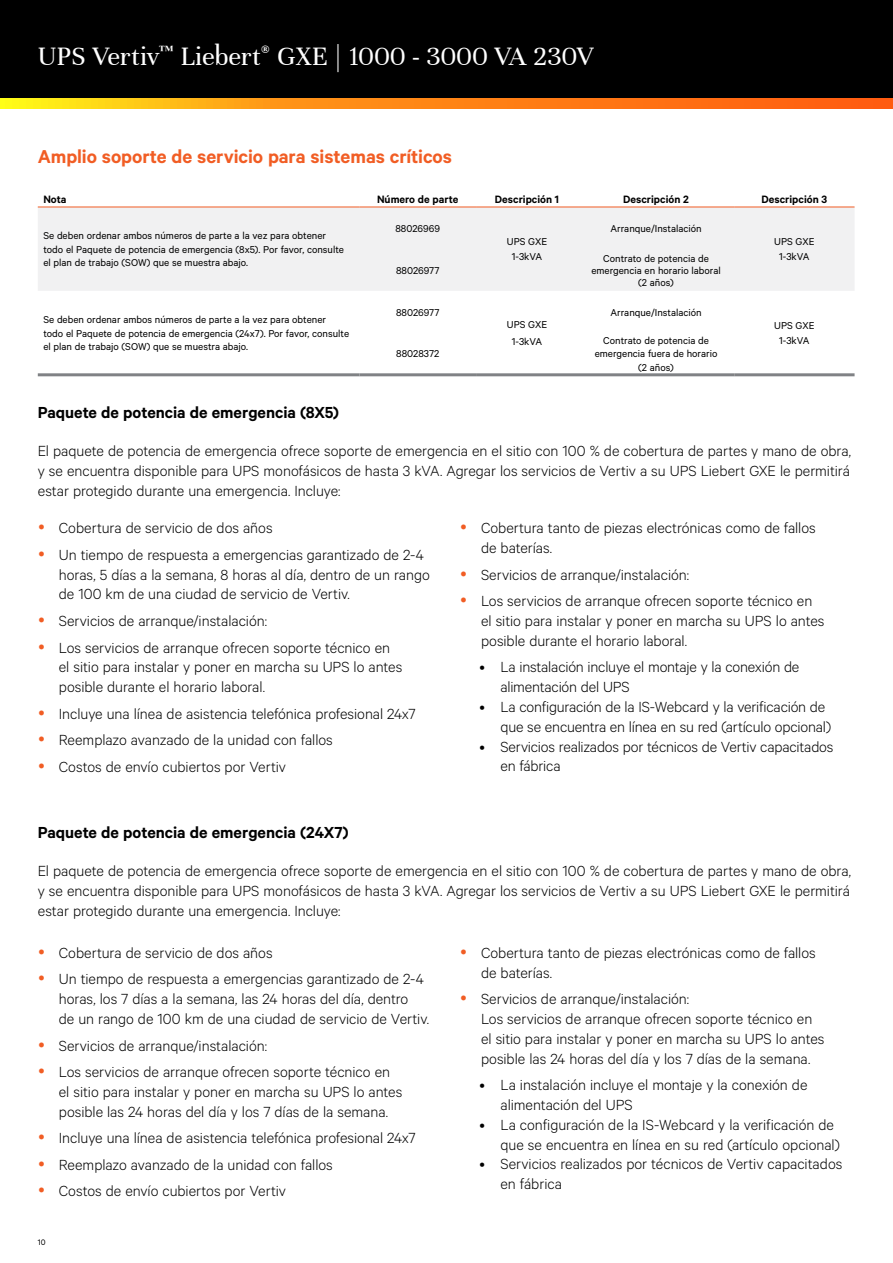
<style>
.page{position:relative;width:893px;height:1263px;background:#fff}
.page>*{position:absolute;margin:0;border:0;box-sizing:border-box;transform-origin:0 0}
.t1{font:28.5px "Unna";color:#fff}
.t2{font:600 21px "Calibre";letter-spacing:-.005em;color:#f15d24}
.t3{font:600 18px "Calibre";color:#000}
.t4{font:300 16.5px/19.8px "Calibre";letter-spacing:-.005em;color:#000}
.t5{font:600 12px "Calibre";color:#000}
.t6{font:11.25px/13.5px "Calibre";color:#000;text-align:center}
.t7{font:9px "Calibre";color:#000}
</style>
<div class="page">
<div style="left:0;top:0;width:893px;height:108px;background:#000"></div>
<svg style="left:0;top:98px;width:893px;height:11px;background:#ff9014"></svg>
<div style="left:38px;top:208px;width:816px;height:83px;background:#f1f1f2"></div>
<hr style="left:38px;top:207px;width:321px;height:1px;background:#f15d24">
<hr style="left:359px;top:207px;width:117px;height:1px;background:#f15d24">
<hr style="left:476px;top:207px;width:102px;height:1px;background:#f15d24">
<hr style="left:578px;top:207px;width:156px;height:1px;background:#f15d24">
<hr style="left:734px;top:207px;width:120px;height:1px;background:#f15d24">
<hr style="left:38px;top:373px;width:321px;height:3px;background:#808285">
<hr style="left:359px;top:373px;width:117px;height:3px;background:#808285">
<hr style="left:476px;top:373px;width:102px;height:3px;background:#808285">
<hr style="left:578px;top:373px;width:156px;height:3px;background:#808285">
<hr style="left:734px;top:373px;width:120px;height:3px;background:#808285">
<h1 class="t1" style="left:38px;top:40px;width:557px">UPS Vertiv<sup>™</sup> Liebert<sup>®</sup> GXE | 1000 - 3000 VA 230V</h1>
<p class="t2" style="left:38px;top:144px;width:416px">Amplio soporte de servicio para sistemas críticos</p>
<p class="t5" style="left:43px;top:192px;width:25px">Nota</p>
<p class="t5" style="left:377px;top:192px;width:83px">Número de parte</p>
<p class="t5" style="left:495px;top:192px;width:66px">Descripción 1</p>
<p class="t5" style="left:623px;top:192px;width:67px">Descripción 2</p>
<p class="t5" style="left:761px;top:192px;width:67px">Descripción 3</p>
<p class="t6" style="left:43px;top:228px;width:302px;text-align:left">Se deben ordenar ambos números de parte a la vez para obtener todo el Paquete de potencia de emergencia (8x5). Por favor, consulte el plan de trabajo (SOW) que se muestra abajo.</p>
<p class="t6" style="left:610px;top:221px;width:93px">Arranque/Instalación</p>
<p class="t6" style="left:395px;top:221px;width:46px">88026969</p>
<p class="t6" style="left:507px;top:233px;width:42px;line-height:15.6px">UPS GXE<br>1-3kVA</p>
<p class="t6" style="left:774px;top:233px;width:42px;line-height:15.6px">UPS GXE<br>1-3kVA</p>
<p class="t6" style="left:591px;top:252px;width:131px;line-height:12px">Contrato de potencia de emergencia en horario laboral (2 años)</p>
<p class="t6" style="left:396px;top:263px;width:45px">88026977</p>
<p class="t6" style="left:43px;top:312px;width:307px;text-align:left">Se deben ordenar ambos números de parte a la vez para obtener<br>todo el Paquete de potencia de emergencia (24x7). Por favor, consulte el plan de trabajo (SOW) que se muestra abajo.</p>
<p class="t6" style="left:396px;top:305px;width:45px">88026977</p>
<p class="t6" style="left:396px;top:347px;width:44px">88028372</p>
<p class="t6" style="left:507px;top:315px;width:42px;line-height:17.1px">UPS GXE<br>1-3kVA</p>
<p class="t6" style="left:610px;top:305px;width:93px">Arranque/Instalación</p>
<p class="t6" style="left:595px;top:333px;width:124px">Contrato de potencia de emergencia fuera de horario (2 años)</p>
<p class="t6" style="left:774px;top:317px;width:42px;line-height:15.6px">UPS GXE<br>1-3kVA</p>
<p class="t3" style="left:38px;top:402px;width:303px">Paquete de potencia de emergencia (8X5)</p>
<p class="t4" style="left:38px;top:440px;width:815px;text-align:justify">El paquete de potencia de emergencia ofrece soporte de emergencia en el sitio con 100 % de cobertura de partes y mano de obra, y se encuentra disponible para UPS monofásicos de hasta 3 kVA. Agregar los servicios de Vertiv a su UPS Liebert GXE le permitirá estar protegido durante una emergencia. Incluye:</p>
<p class="t4" style="left:59px;top:514px;width:367px;line-height:26.5px">Cobertura de servicio de dos años<br>Un tiempo de respuesta a emergencias garantizado de 2-4</p>
<p class="t4" style="left:59px;top:564px;width:373px">horas, 5 días a la semana, 8 horas al día, dentro de un rango de 100 km de una ciudad de servicio de Vertiv.</p>
<p class="t4" style="left:59px;top:607px;width:333px;line-height:26.5px">Servicios de arranque/instalación:<br>Los servicios de arranque ofrecen soporte técnico en</p>
<p class="t4" style="left:59px;top:656px;width:345px">el sitio para instalar y poner en marcha su UPS lo antes posible durante el horario laboral.</p>
<p class="t4" style="left:59px;top:699px;width:358px;line-height:26.5px">Incluye una línea de asistencia telefónica profesional 24x7<br>Reemplazo avanzado de la unidad con fallos<br>Costos de envío cubiertos por Vertiv</p>
<p class="t4" style="left:481px;top:517px;width:336px">Cobertura tanto de piezas electrónicas como de fallos de baterías.</p>
<p class="t4" style="left:481px;top:560px;width:333px;line-height:26.5px">Servicios de arranque/instalación:<br>Los servicios de arranque ofrecen soporte técnico en</p>
<p class="t4" style="left:481px;top:610px;width:345px">el sitio para instalar y poner en marcha su UPS lo antes posible durante el horario laboral.</p>
<p class="t4" style="left:500px;top:656px;width:300px;text-indent:-21px">• La instalación incluye el montaje y la conexión de alimentación del UPS</p>
<p class="t4" style="left:500px;top:696px;width:332px;text-indent:-21px">• La configuración de la IS-Webcard y la verificación de que se encuentra en línea en su red (artículo opcional)</p>
<p class="t4" style="left:500px;top:736px;width:334px;text-indent:-21px">• Servicios realizados por técnicos de Vertiv capacitados en fábrica</p>
<p class="t3" style="left:38px;top:822px;width:312px">Paquete de potencia de emergencia (24X7)</p>
<p class="t4" style="left:38px;top:860px;width:815px;text-align:justify">El paquete de potencia de emergencia ofrece soporte de emergencia en el sitio con 100 % de cobertura de partes y mano de obra, y se encuentra disponible para UPS monofásicos de hasta 3 kVA. Agregar los servicios de Vertiv a su UPS Liebert GXE le permitirá estar protegido durante una emergencia. Incluye:</p>
<p class="t4" style="left:59px;top:939px;width:367px;line-height:26.5px">Cobertura de servicio de dos años<br>Un tiempo de respuesta a emergencias garantizado de 2-4</p>
<p class="t4" style="left:59px;top:988px;width:372px">horas, los 7 días a la semana, las 24 horas del día, dentro<br>de un rango de 100 km de una ciudad de servicio de Vertiv.</p>
<p class="t4" style="left:59px;top:1031px;width:333px;line-height:26.5px">Servicios de arranque/instalación:<br>Los servicios de arranque ofrecen soporte técnico en</p>
<p class="t4" style="left:59px;top:1081px;width:345px">el sitio para instalar y poner en marcha su UPS lo antes posible las 24 horas del día y los 7 días de la semana.</p>
<p class="t4" style="left:59px;top:1124px;width:358px;line-height:26.5px">Incluye una línea de asistencia telefónica profesional 24x7<br>Reemplazo avanzado de la unidad con fallos<br>Costos de envío cubiertos por Vertiv</p>
<p class="t7" style="left:38px;top:1236px;width:9px">10</p>
<p class="t4" style="left:481px;top:942px;width:336px">Cobertura tanto de piezas electrónicas como de fallos de baterías.</p>
<p class="t4" style="left:481px;top:988px;width:345px">Servicios de arranque/instalación:<br>Los servicios de arranque ofrecen soporte técnico en el sitio para instalar y poner en marcha su UPS lo antes posible las 24 horas del día y los 7 días de la semana.</p>
<p class="t4" style="left:500px;top:1074px;width:308px;text-indent:-21px">• La instalación incluye el montaje y la conexión de alimentación del UPS</p>
<p class="t4" style="left:500px;top:1114px;width:341px;text-indent:-21px">• La configuración de la IS-Webcard y la verificación de que se encuentra en línea en su red (artículo opcional)</p>
<p class="t4" style="left:500px;top:1153px;width:343px;text-indent:-21px">• Servicios realizados por técnicos de Vertiv capacitados en fábrica</p>
</div>
